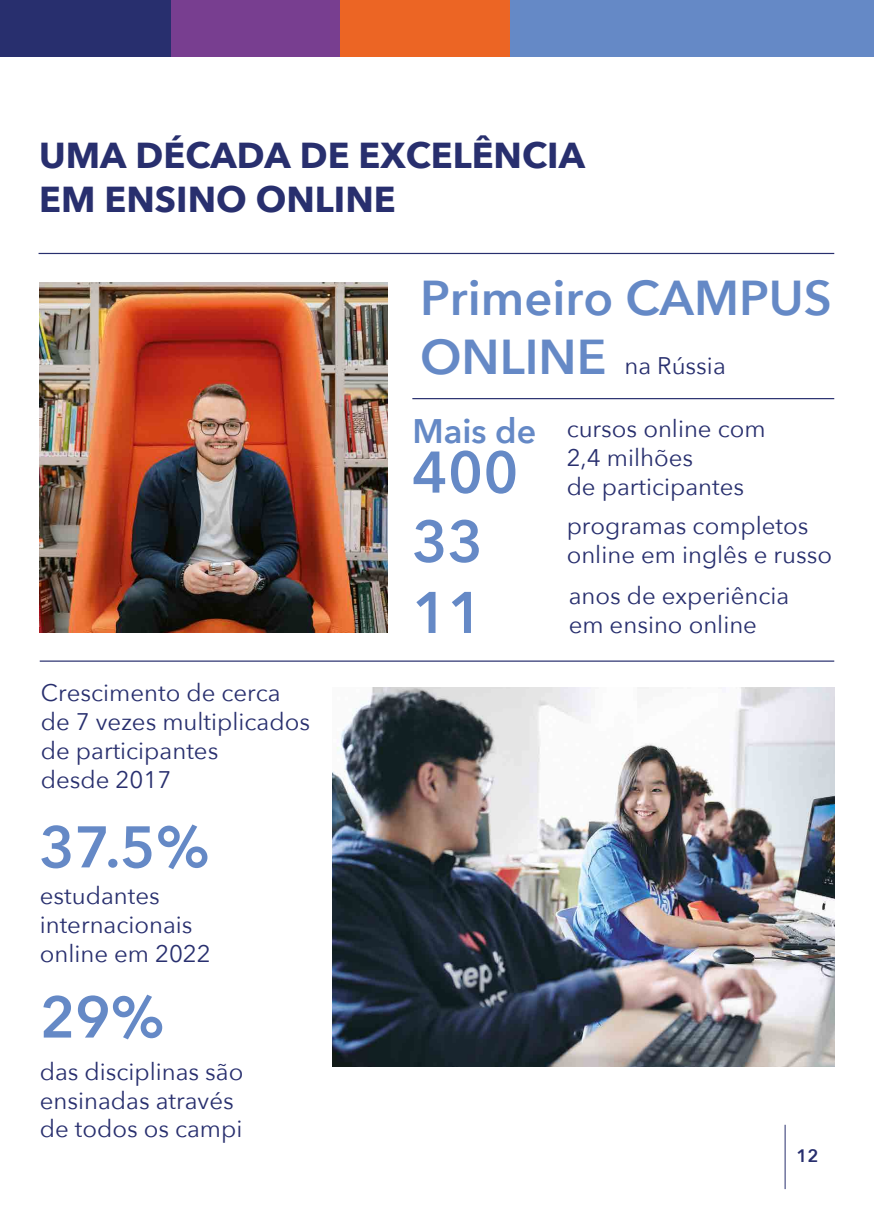
<style>
.page{position:relative;width:874px;height:1225px;background:#fff}
.page>*{position:absolute;margin:0;border:0;box-sizing:border-box;transform-origin:0 0}
.t1{font:600 58px/70.2px "Avenir Next";color:#6589c6}
.t2{font:600 48.8px/58.6px "Avenir Next";color:#6589c6}
.t3{font:700 36px/43.2px "Avenir Next";color:#282f6e}
.t4{font:600 34px "Avenir Next";color:#6589c6}
.t5{font:24px/28.8px "Avenir Next";color:#282f6e}
.t6{font:600 18px "Avenir Next";color:#282f6e}
</style>
<div class="page">
<hr style="left:784px;top:1124px;width:1px;height:65px;background:#282f6e">
<img style="left:40px;top:282px;width:347px;height:350px">
<img style="left:332px;top:688px;width:501px;height:378px">
<hr style="left:39px;top:253px;width:794px;height:1px;background:#282f6e">
<hr style="left:412px;top:398px;width:421px;height:1px;background:#282f6e">
<hr style="left:40px;top:660px;width:793px;height:1px;background:#282f6e">
<div style="left:339px;top:0;width:171px;height:57px;background:#ec6524"></div>
<div style="left:169px;top:0;width:170px;height:57px;background:#783e90"></div>
<div style="left:0;top:0;width:170px;height:57px;background:#282f6e"></div>
<div style="left:510px;top:0;width:363px;height:57px;background:#6589c6"></div>
<h3 class="t3" style="left:39px;top:134px;width:547px">UMA DÉCADA DE EXCELÊNCIA<br>EM ENSINO ONLINE</h3>
<h2 class="t2" style="left:420px;top:268px;width:413px">Primeiro CAMPUS<br>ONLINE</h2>
<p class="t5" style="left:624px;top:350px;width:103px">na Rússia</p>
<p class="t5" style="left:41px;top:677px;width:270px">Crescimento de cerca de 7 vezes multiplicados de participantes<br>desde 2017</p>
<h1 class="t1" style="left:39px;top:810px;width:172px">37.5%</h1>
<p class="t5" style="left:40px;top:880px;width:172px">estudantes internacionais online em 2022</p>
<h1 class="t1" style="left:40px;top:980px;width:126px">29%</h1>
<p class="t5" style="left:40px;top:1056px;width:205px">das disciplinas são ensinadas através de todos os campi</p>
<h3 class="t4" style="left:412px;top:401px;width:125px">Mais de</h3>
<h1 class="t1" style="left:412px;top:436px;width:108px">400<br>33<br>11</h1>
<p class="t5" style="left:566px;top:413px;width:200px">cursos online com<br>2,4 milhões<br>de participantes</p>
<p class="t5" style="left:566px;top:510px;width:267px">programas completos online em inglês e russo</p>
<p class="t5" style="left:568px;top:580px;width:222px">anos de experiência em ensino online</p>
<p class="t6" style="left:796px;top:1140px;width:23px">12</p>
</div>
